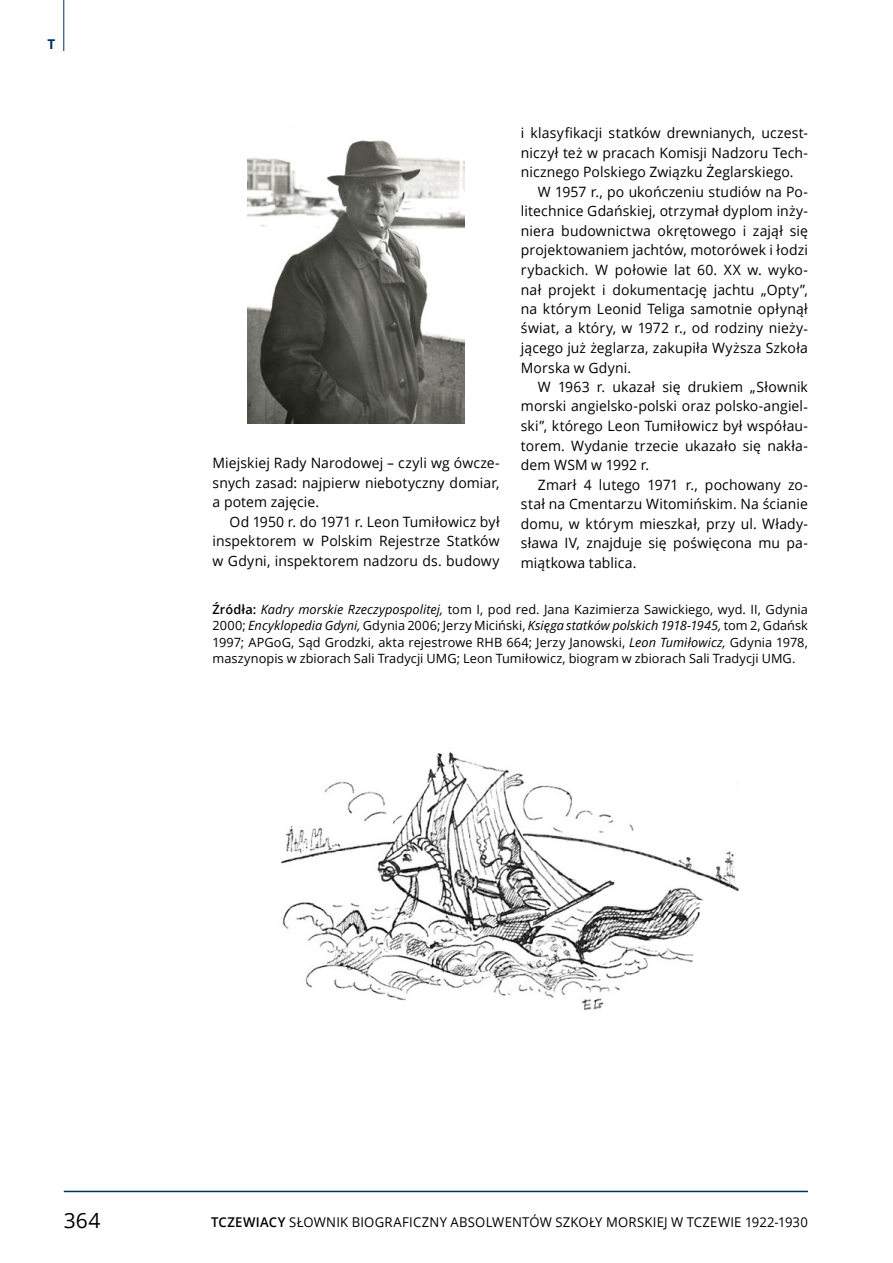
<style>
.page{position:relative;width:893px;height:1263px;background:#fff}
.page>*{position:absolute;margin:0;border:0;box-sizing:border-box;transform-origin:0 0}
.t1{font:21px "Open Sans";color:#000}
.t2{font:14.25px/19.5px "Open Sans";letter-spacing:.01em;color:#000;text-align:justify}
.t3{font:13.5px "Open Sans";letter-spacing:.015em;color:#000}
.t4{font:700 13.5px "Open Sans";color:#003063}
.t5{font:12.75px/16.5px "Open Sans";letter-spacing:.005em;color:#000;text-align:justify}
.s1{font-weight:600}
.s2{font-style:italic}
</style>
<div class="page">
<hr style="left:64px;top:1191px;width:744px;height:1px;background:#003063">
<hr style="left:63px;top:0;width:1px;height:51px;background:#003063">
<img style="left:248px;top:140px;width:216px;height:283px">
<img style="left:280px;top:751px;width:459px;height:260px">
<p class="t4" style="left:47px;top:34px;width:9px">T</p>
<p class="t2" style="left:521px;top:123px;width:289px">i klasyfikacji statków drewnianych, uczest&shy;niczył też w pracach Komisji Nadzoru Tech&shy;nicznego Polskiego Związku Żeglarskiego.</p>
<p class="t2" style="left:521px;top:182px;width:289px;text-indent:17px">W 1957 r., po ukończeniu studiów na Po&shy;litechnice Gdańskiej, otrzymał dyplom inży&shy;niera budownictwa okrętowego i zajął się projektowaniem jachtów, motorówek i łodzi rybackich. W połowie lat 60. XX w. wyko&shy;nał projekt i dokumentację jachtu „Opty”, na którym Leonid Teliga samotnie opłynął świat, a który, w 1972 r., od rodziny nieży&shy;jącego już żeglarza, zakupiła Wyższa Szkoła Morska w Gdyni.</p>
<p class="t2" style="left:521px;top:377px;width:289px;text-indent:17px">W 1963 r. ukazał się drukiem „Słownik morski angielsko-polski oraz polsko-angiel&shy;ski”, którego Leon Tumiłowicz był współau&shy;torem. Wydanie trzecie ukazało się nakła&shy;dem WSM w 1992 r.</p>
<p class="t2" style="left:521px;top:474px;width:289px;text-indent:17px">Zmarł 4 lutego 1971 r., pochowany zo&shy;stał na Cmentarzu Witomińskim. Na ścianie domu, w którym mieszkał, przy ul. Włady&shy;sława IV, znajduje się poświęcona mu pa&shy;miątkowa tablica.</p>
<p class="t5" style="left:213px;top:600px;width:597px"><span class="s1">Źródła:</span> <span class="s2">Kadry morskie Rzeczypospolitej,</span> tom I, pod red. Jana Kazimierza Sawickiego, wyd. II, Gdynia 2000; <span class="s2">Encyklopedia Gdyni,</span> Gdynia 2006; Jerzy Miciński, <span class="s2">Księga statków polskich 1918-1945,</span> tom 2, Gdańsk 1997; APGoG, Sąd Grodzki, akta rejestrowe RHB 664; Jerzy Janowski, <span class="s2">Leon Tumiłowicz,</span> Gdynia 1978, maszynopis w zbiorach Sali Tradycji UMG; Leon Tumiłowicz, biogram w zbiorach Sali Tradycji UMG.</p>
<p class="t2" style="left:213px;top:453px;width:289px">Miejskiej Rady Narodowej – czyli wg ówcze&shy;snych zasad: najpierw niebotyczny domiar, a potem zajęcie.</p>
<p class="t2" style="left:213px;top:511px;width:289px;text-indent:17px">Od 1950 r. do 1971 r. Leon Tumiłowicz był inspektorem w Polskim Rejestrze Statków w Gdyni, inspektorem nadzoru ds. budowy</p>
<h1 class="t1" style="left:64px;top:1206px;width:38px">364</h1>
<p class="t3" style="left:211px;top:1212px;width:598px"><span class="s1">TCZEWIACY</span> SŁOWNIK BIOGRAFICZNY ABSOLWENTÓW SZKOŁY MORSKIEJ W TCZEWIE 1922-1930</p>
</div>
